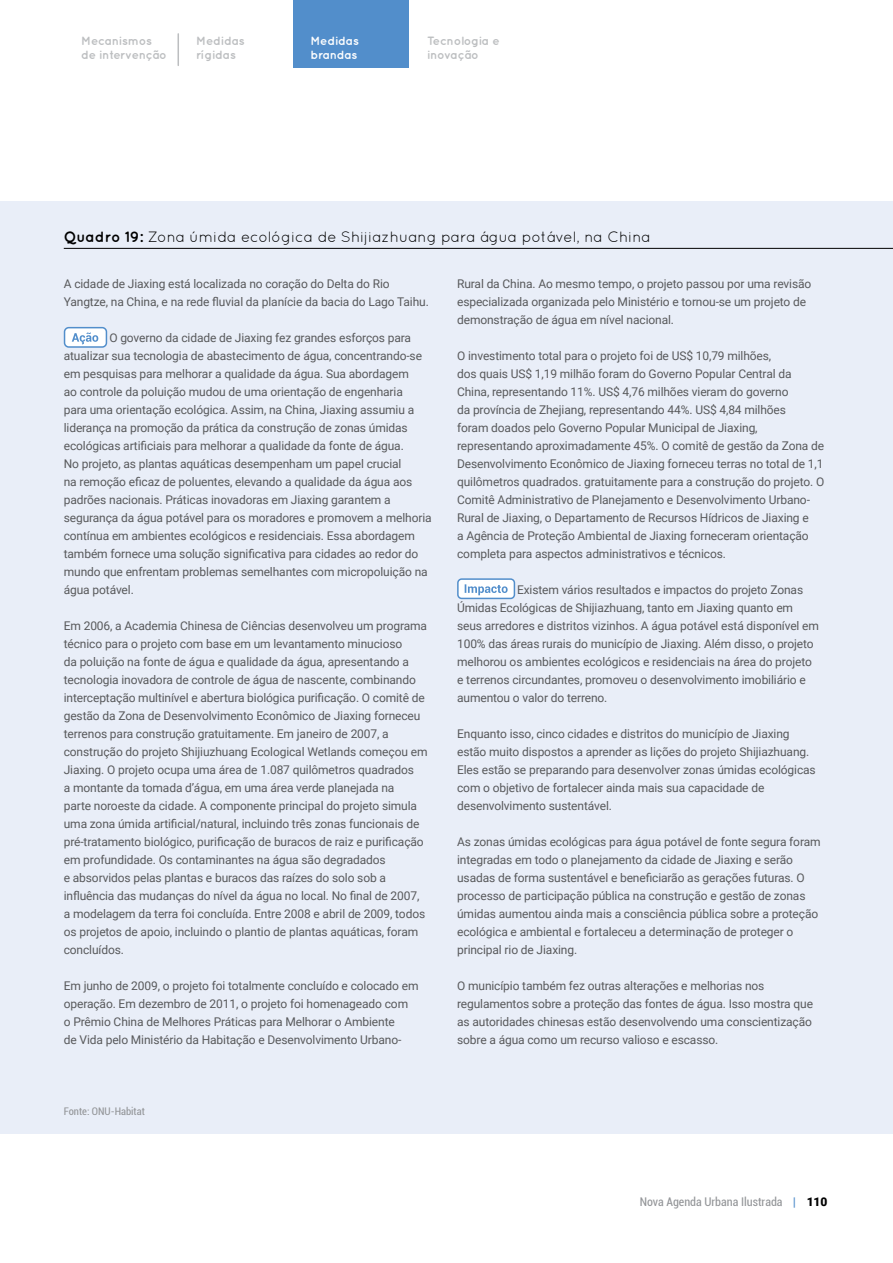
<style>
.page{position:relative;width:893px;height:1263px;background:#fff}
.page>*{position:absolute;margin:0;border:0;box-sizing:border-box;transform-origin:0 0}
.t1{font:15px "Quicksand";color:#000}
.t2{font:12px/18px "Roboto";letter-spacing:-.01em;color:#58595b}
.t3{font:700 12px/14.4px "Quicksand";letter-spacing:-.02em;color:#bcbec0}
.t4{font:condensed 12px "Roboto";color:#939598}
.t5{font:700 12px/14.4px "Quicksand";letter-spacing:-.02em;color:#fff}
.t6{font:condensed 10.5px "Roboto";color:#939598}
.s1{font-weight:700}
.s2{color:#528ecb}
.s3{font-weight:900;font-stretch:normal;color:#000}
</style>
<div class="page">
<div style="left:293px;top:0;width:116px;height:68px;background:#528ecb"></div>
<hr style="left:178px;top:34px;width:1px;height:31px;background:#bcbec0">
<div style="left:0;top:201px;width:893px;height:932px;background:#e9eef8"></div>
<hr style="left:64px;top:248px;width:829px;height:1px;background:#000">
<div style="left:65px;top:328px;width:41px;height:19px;background:#fff;border-radius:4px"></div>
<div style="left:64px;top:327px;width:43px;height:21px;border:2px solid #528ecb;border-radius:4px"></div>
<svg style="left:72px;top:332px;width:26px;height:12px"></svg>
<div style="left:458px;top:579px;width:56px;height:19px;background:#fff;border-radius:4px"></div>
<div style="left:457px;top:578px;width:58px;height:21px;border:2px solid #528ecb;border-radius:4px"></div>
<svg style="left:465px;top:584px;width:43px;height:11px"></svg>
<p class="t3" style="left:81px;top:33px;width:87px">Mecanismos de intervenção</p>
<p class="t3" style="left:196px;top:33px;width:50px">Medidas rígidas</p>
<p class="t5" style="left:310px;top:33px;width:50px">Medidas brandas</p>
<p class="t3" style="left:427px;top:33px;width:74px">Tecnologia e inovação</p>
<p class="t1" style="left:64px;top:228px;width:589px"><span class="s1">Quadro 19:</span> Zona úmida ecológica de Shijiazhuang para água potável, na China</p>
<p class="t2" style="left:64px;top:274px;width:367px">A cidade de Jiaxing está localizada no coração do Delta do Rio<br>Yangtze, na China, e na rede fluvial da planície da bacia do Lago Taihu.</p>
<p class="t2" style="left:64px;top:328px;width:369px;text-indent:46px">O governo da cidade de Jiaxing fez grandes esforços para atualizar sua tecnologia de abastecimento de água, concentrando-se em pesquisas para melhorar a qualidade da água. Sua abordagem<br>ao controle da poluição mudou de uma orientação de engenharia<br>para uma orientação ecológica. Assim, na China, Jiaxing assumiu a liderança na promoção da prática da construção de zonas úmidas ecológicas artificiais para melhorar a qualidade da fonte de água.<br>No projeto, as plantas aquáticas desempenham um papel crucial<br>na remoção eficaz de poluentes, elevando a qualidade da água aos padrões nacionais. Práticas inovadoras em Jiaxing garantem a segurança da água potável para os moradores e promovem a melhoria contínua em ambientes ecológicos e residenciais. Essa abordagem também fornece uma solução significativa para cidades ao redor do mundo que enfrentam problemas semelhantes com micropoluição na água potável.</p>
<p class="t2" style="left:64px;top:616px;width:365px">Em 2006, a Academia Chinesa de Ciências desenvolveu um programa técnico para o projeto com base em um levantamento minucioso<br>da poluição na fonte de água e qualidade da água, apresentando a tecnologia inovadora de controle de água de nascente, combinando interceptação multinível e abertura biológica purificação. O comitê de gestão da Zona de Desenvolvimento Econômico de Jiaxing forneceu terrenos para construção gratuitamente. Em janeiro de 2007, a construção do projeto Shijiuzhuang Ecological Wetlands começou em Jiaxing. O projeto ocupa uma área de 1.087 quilômetros quadrados<br>a montante da tomada d’água, em uma área verde planejada na<br>parte noroeste da cidade. A componente principal do projeto simula uma zona úmida artificial/natural, incluindo três zonas funcionais de pré-tratamento biológico, purificação de buracos de raiz e purificação em profundidade. Os contaminantes na água são degradados<br>e absorvidos pelas plantas e buracos das raízes do solo sob a influência das mudanças do nível da água no local. No final de 2007, a modelagem da terra foi concluída. Entre 2008 e abril de 2009, todos os projetos de apoio, incluindo o plantio de plantas aquáticas, foram concluídos.</p>
<p class="t2" style="left:64px;top:976px;width:356px">Em junho de 2009, o projeto foi totalmente concluído e colocado em operação. Em dezembro de 2011, o projeto foi homenageado com<br>o Prêmio China de Melhores Práticas para Melhorar o Ambiente<br>de Vida pelo Ministério da Habitação e Desenvolvimento Urbano-</p>
<p class="t2" style="left:457px;top:274px;width:356px">Rural da China. Ao mesmo tempo, o projeto passou por uma revisão especializada organizada pelo Ministério e tornou-se um projeto de demonstração de água em nível nacional.</p>
<p class="t2" style="left:457px;top:346px;width:369px">O investimento total para o projeto foi de US$ 10,79 milhões,<br>dos quais US$ 1,19 milhão foram do Governo Popular Central da China, representando 11%. US$ 4,76 milhões vieram do governo<br>da província de Zhejiang, representando 44%. US$ 4,84 milhões<br>foram doados pelo Governo Popular Municipal de Jiaxing, representando aproximadamente 45%. O comitê de gestão da Zona de Desenvolvimento Econômico de Jiaxing forneceu terras no total de 1,1 quilômetros quadrados. gratuitamente para a construção do projeto. O Comitê Administrativo de Planejamento e Desenvolvimento Urbano-Rural de Jiaxing, o Departamento de Recursos Hídricos de Jiaxing e<br>a Agência de Proteção Ambiental de Jiaxing forneceram orientação completa para aspectos administrativos e técnicos.</p>
<p class="t2" style="left:457px;top:580px;width:363px;text-indent:60px">Existem vários resultados e impactos do projeto Zonas Úmidas Ecológicas de Shijiazhuang, tanto em Jiaxing quanto em seus arredores e distritos vizinhos. A água potável está disponível em 100% das áreas rurais do município de Jiaxing. Além disso, o projeto melhorou os ambientes ecológicos e residenciais na área do projeto e terrenos circundantes, promoveu o desenvolvimento imobiliário e aumentou o valor do terreno.</p>
<p class="t2" style="left:457px;top:724px;width:360px">Enquanto isso, cinco cidades e distritos do município de Jiaxing estão muito dispostos a aprender as lições do projeto Shijiazhuang.<br>Eles estão se preparando para desenvolver zonas úmidas ecológicas com o objetivo de fortalecer ainda mais sua capacidade de desenvolvimento sustentável.</p>
<p class="t2" style="left:457px;top:832px;width:365px">As zonas úmidas ecológicas para água potável de fonte segura foram integradas em todo o planejamento da cidade de Jiaxing e serão usadas de forma sustentável e beneficiarão as gerações futuras. O processo de participação pública na construção e gestão de zonas úmidas aumentou ainda mais a consciência pública sobre a proteção ecológica e ambiental e fortaleceu a determinação de proteger o principal rio de Jiaxing.</p>
<p class="t2" style="left:457px;top:976px;width:357px">O município também fez outras alterações e melhorias nos regulamentos sobre a proteção das fontes de água. Isso mostra que as autoridades chinesas estão desenvolvendo uma conscientização sobre a água como um recurso valioso e escasso.</p>
<p class="t6" style="left:64px;top:1103px;width:83px">Fonte: ONU-Habitat</p>
<p class="t4" style="left:640px;top:1193px;width:189px">Nova Agenda Urbana Ilustrada <span class="s2">|</span> <span class="s3">110</span></p>
</div>
